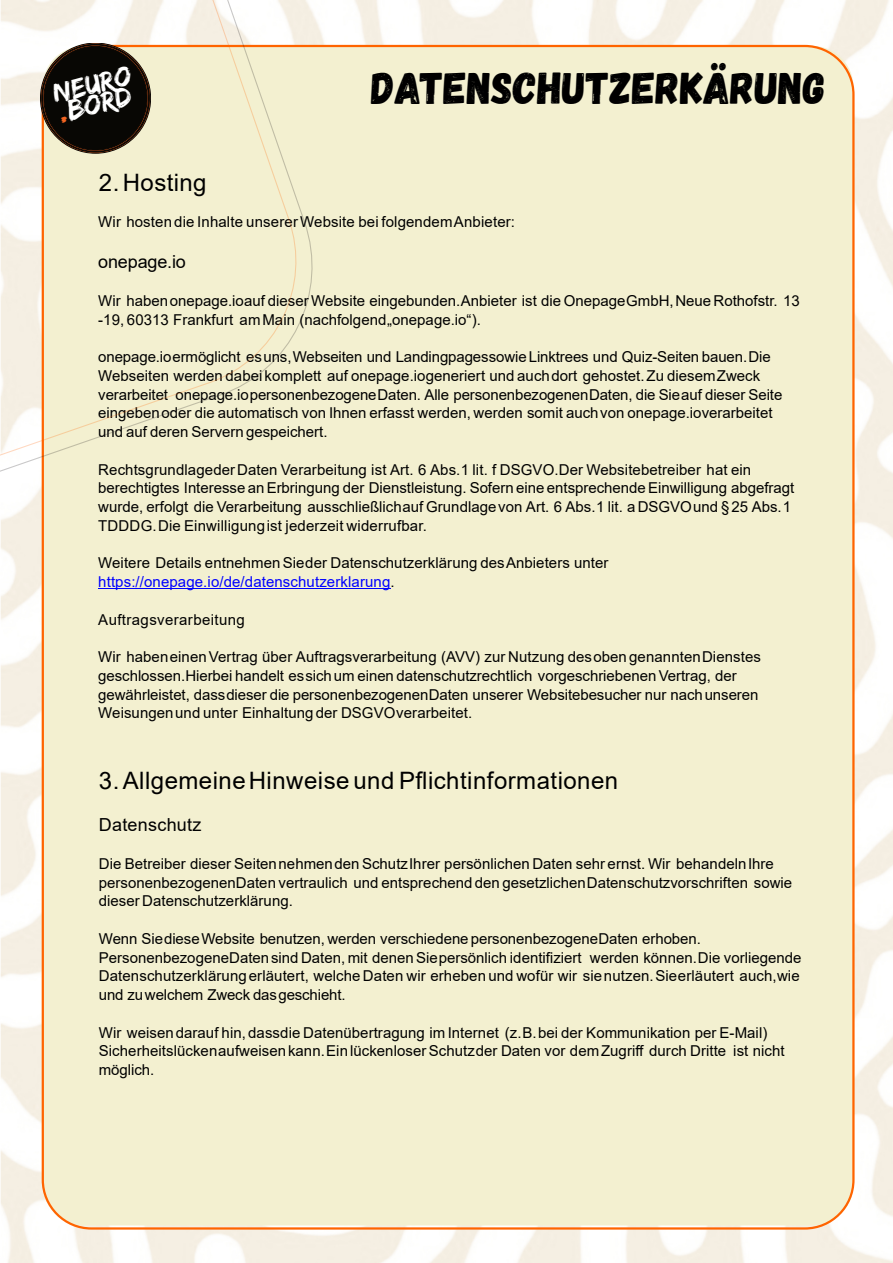
<style>
.page{position:relative;width:893px;height:1263px;background:#fff}
.page>*{position:absolute;margin:0;border:0;box-sizing:border-box;transform-origin:0 0}
.t1{font:45px "Gagalin";color:#000}
.t2{font:29.1px "Edo SZ";color:#fff}
.t3{font:24px "Arial";letter-spacing:.02em;color:#000}
.t4{font:18px "Arial";letter-spacing:.015em;color:#000}
.t5{font:18px "Arial";letter-spacing:-.01em;color:#000}
.t6{font:15px/18.8px "Arial";color:#000}
.t7{font:15px "Arial";letter-spacing:.025em;color:#000}
.s1{color:#f26421}
.s2{color:#00f}
</style>
<div class="page">
<img style="left:0;top:0;width:893px;height:1263px">
<div style="left:43px;top:46px;width:810px;height:1179px;background:#f3f0d0;border-radius:41px"></div>
<hr style="left:98px;top:588px;width:292px;height:1px;background:#00f">
<svg style="left:0;top:0;width:330px;height:510px"></svg>
<svg style="left:0;top:0;width:313px;height:491px"></svg>
<svg style="left:41px;top:43px;width:110px;height:110px"></svg>
<h2 class="t2" style="left:51px;top:83px;width:81px;rotate:-14deg">NEURO</h2>
<h2 class="t2" style="left:56px;top:102px;width:76px;rotate:-14deg"><span class="s1">.</span>BORD</h2>
<h1 class="t1" style="left:371px;top:62px;width:456px">DATENSCHUTZERKÄRUNG</h1>
<h3 class="t3" style="left:99px;top:173px;width:109px">2. Hosting</h3>
<p class="t6" style="left:98px;top:214px;width:418px">Wir hosten die Inhalte unserer Website bei folgendem Anbieter:</p>
<p class="t5" style="left:98px;top:255px;width:89px">onepage.io</p>
<p class="t6" style="left:98px;top:293px;width:703px">Wir haben onepage.io auf dieser Website eingebunden. Anbieter ist die Onepage GmbH, Neue Rothofstr. 13 -19, 60313 Frankfurt am Main (nachfolgend „onepage.io“).</p>
<p class="t6" style="left:98px;top:349px;width:686px">onepage.io ermöglicht es uns, Webseiten und Landingpages sowie Linktrees und Quiz-Seiten bauen. Die Webseiten werden dabei komplett auf onepage.io generiert und auch dort gehostet. Zu diesem Zweck verarbeitet onepage.io personenbezogene Daten. Alle personenbezogenen Daten, die Sie auf dieser Seite eingeben oder die automatisch von Ihnen erfasst werden, werden somit auch von onepage.io verarbeitet und auf deren Servern gespeichert.</p>
<p class="t6" style="left:98px;top:461px;width:698px">Rechtsgrundlage der Daten Verarbeitung ist Art. 6 Abs. 1 lit. f DSGVO. Der Websitebetreiber hat ein berechtigtes Interesse an Erbringung der Dienstleistung. Sofern eine entsprechende Einwilligung abgefragt wurde, erfolgt die Verarbeitung ausschließlich auf Grundlage von Art. 6 Abs. 1 lit. a DSGVO und § 25 Abs. 1<br>TDDDG. Die Einwilligung ist jederzeit widerrufbar.</p>
<p class="t6" style="left:98px;top:555px;width:512px">Weitere Details entnehmen Sie der Datenschutzerklärung des Anbieters unter <span class="s2">https://onepage.io/de/datenschutzerklarung</span>.</p>
<p class="t7" style="left:98px;top:614px;width:148px">Auftragsverarbeitung</p>
<p class="t6" style="left:98px;top:649px;width:664px">Wir haben einen Vertrag über Auftragsverarbeitung (AVV) zur Nutzung des oben genannten Dienstes geschlossen. Hierbei handelt es sich um einen datenschutzrechtlich vorgeschriebenen Vertrag, der gewährleistet, dass dieser die personenbezogenen Daten unserer Websitebesucher nur nach unseren Weisungen und unter Einhaltung der DSGVO verarbeitet.</p>
<h3 class="t3" style="left:99px;top:771px;width:521px">3. Allgemeine Hinweise und Pflichtinformationen</h3>
<p class="t4" style="left:99px;top:817px;width:104px">Datenschutz</p>
<p class="t6" style="left:99px;top:856px;width:695px">Die Betreiber dieser Seiten nehmen den Schutz Ihrer persönlichen Daten sehr ernst. Wir behandeln Ihre personenbezogenen Daten vertraulich und entsprechend den gesetzlichen Datenschutzvorschriften sowie dieser Datenschutzerklärung.</p>
<p class="t6" style="left:99px;top:931px;width:704px">Wenn Sie diese Website benutzen, werden verschiedene personenbezogene Daten erhoben.<br>Personenbezogene Daten sind Daten, mit denen Sie persönlich identifiziert werden können. Die vorliegende Datenschutzerklärung erläutert, welche Daten wir erheben und wofür wir sie nutzen. Sie erläutert auch, wie und zu welchem Zweck das geschieht.</p>
<p class="t6" style="left:99px;top:1024px;width:687px">Wir weisen darauf hin, dass die Datenübertragung im Internet (z. B. bei der Kommunikation per E-Mail)<br>Sicherheitslücken aufweisen kann. Ein lückenloser Schutz der Daten vor dem Zugriff durch Dritte ist nicht möglich.</p>
</div>
